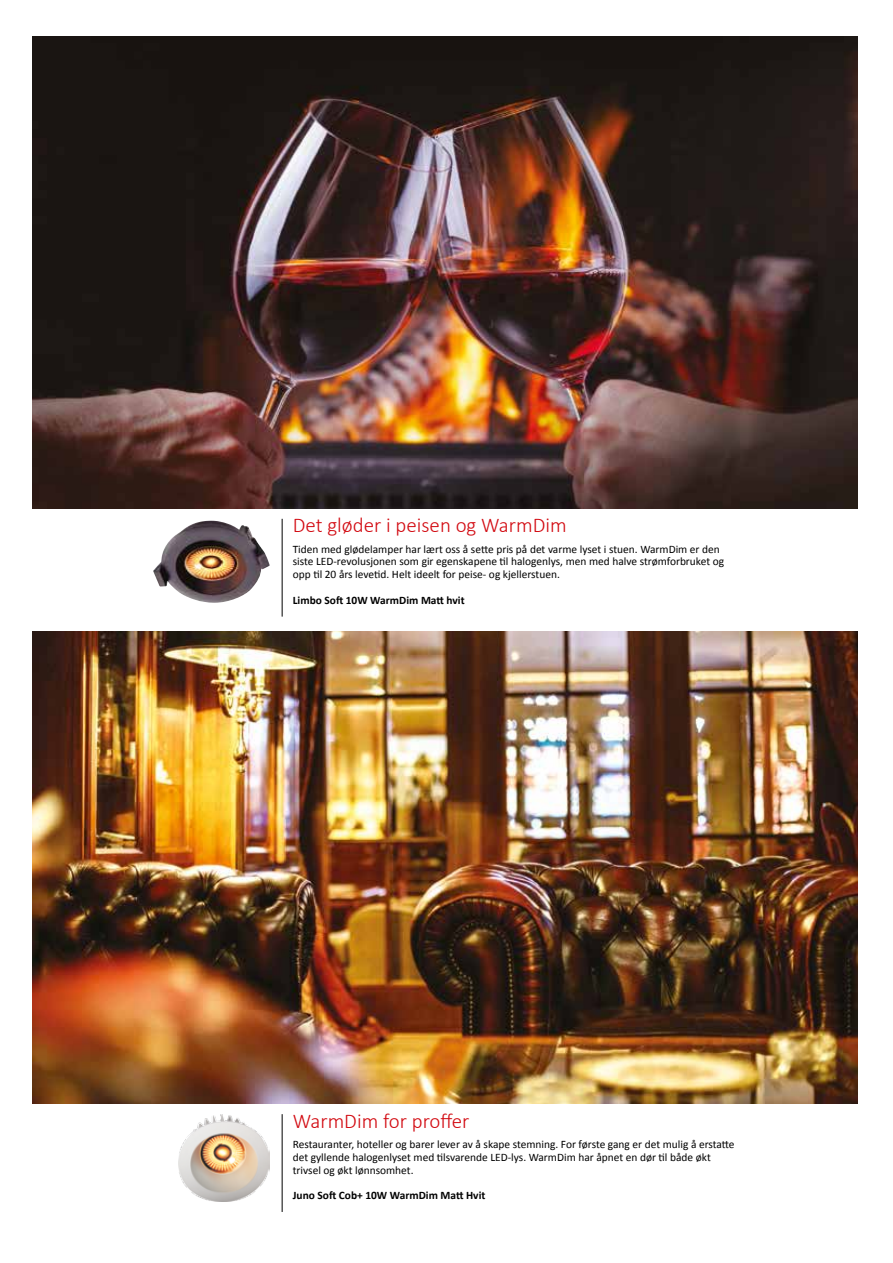
<style>
.page{position:relative;width:893px;height:1263px;background:#fff}
.page>*{position:absolute;margin:0;border:0;box-sizing:border-box;transform-origin:0 0}
.t1{font:300 21px "Calibri";color:#d20a11}
.t2{font:11.4px/12.8px "Calibri";color:#000}
.t3{font:700 11.4px "Calibri";color:#000}
</style>
<div class="page">
<img style="left:32px;top:36px;width:825px;height:472px">
<hr style="left:282px;top:519px;width:1px;height:98px;background:#000">
<img style="left:32px;top:631px;width:825px;height:472px">
<hr style="left:282px;top:1114px;width:1px;height:98px;background:#000">
<img style="left:153px;top:521px;width:117px;height:82px">
<img style="left:179px;top:1114px;width:90px;height:87px">
<h1 class="t1" style="left:293px;top:512px;width:275px">Det gløder i peisen og WarmDim</h1>
<p class="t2" style="left:293px;top:542px;width:433px">Tiden med glødelamper har lært oss å sette pris på det varme lyset i stuen. WarmDim er den siste LED-revolusjonen som gir egenskapene til halogenlys, men med halve strømforbruket og opp til 20 års levetid. Helt ideelt for peise- og kjellerstuen.</p>
<p class="t3" style="left:293px;top:593px;width:173px">Limbo Soft 10W WarmDim Matt hvit</p>
<h1 class="t1" style="left:293px;top:1108px;width:178px">WarmDim for proffer</h1>
<p class="t2" style="left:293px;top:1138px;width:443px">Restauranter, hoteller og barer lever av å skape stemning. For første gang er det mulig å erstatte det gyllende halogenlyset med tilsvarende LED-lys. WarmDim har åpnet en dør til både økt trivsel og økt lønnsomhet.</p>
<p class="t3" style="left:293px;top:1188px;width:194px">Juno Soft Cob+ 10W WarmDim Matt Hvit</p>
</div>
